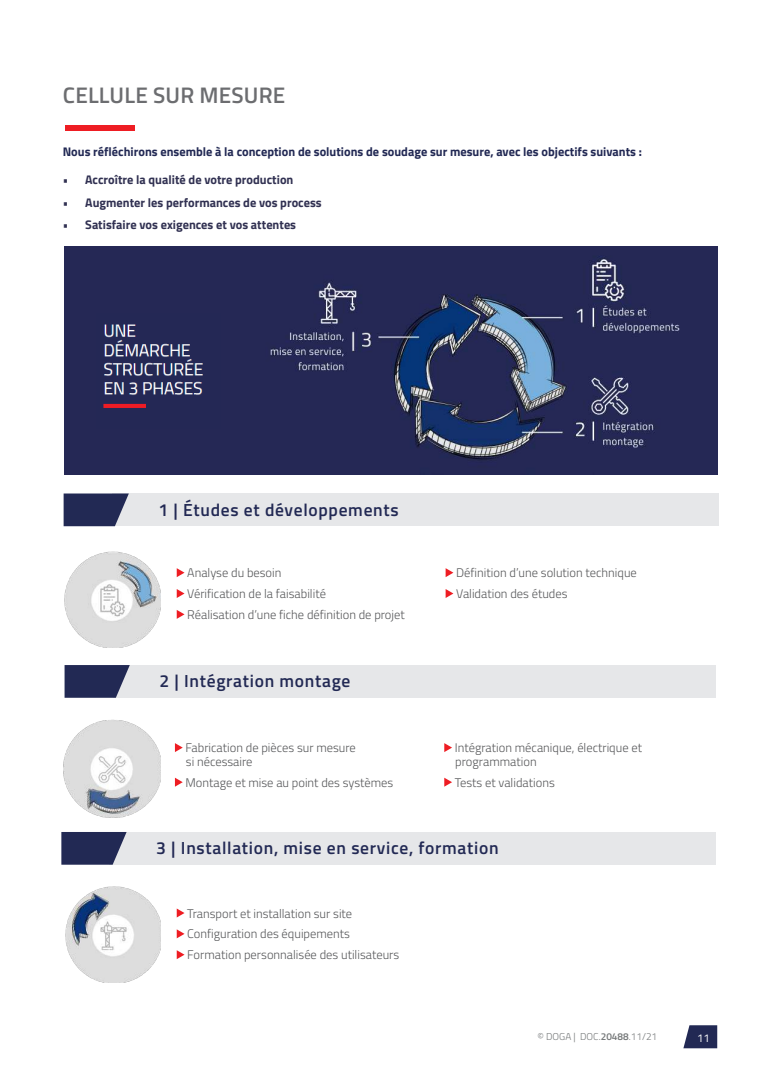
<style>
.page{position:relative;width:780px;height:1088px;background:#fff}
.page>*{position:absolute;margin:0;border:0;box-sizing:border-box;transform-origin:0 0}
.t1{font:600 22.5px "Titillium Web";letter-spacing:.01em;color:#6c6d70}
.t2{font:600 17.5px "Titillium Web";letter-spacing:.04em;color:#222954}
.t3{font:300 12.5px/20.9px "Titillium Web";color:#57585a}
.t4{font:700 12.5px "Titillium Web";color:#313152}
.t5{font:700 12.5px "Titillium Web";color:#222954}
.t6{font:11.25px "Titillium Web";color:#fff}
.t7{font:300 10px "Titillium Web";color:#76797a}
.s1{font-weight:600}
</style>
<div class="page">
<svg style="left:683px;top:1025px;width:34px;height:23px"></svg>
<div style="left:65px;top:125px;width:70px;height:6px;background:#ee1d23"></div>
<img style="left:65px;top:551px;width:96px;height:97px">
<img style="left:65px;top:887px;width:96px;height:95px">
<img style="left:63px;top:719px;width:98px;height:98px">
<div style="left:112px;top:493px;width:606px;height:33px;background:#e6e7e9"></div>
<svg style="left:64px;top:493px;width:65px;height:33px;background:#3a4066"></svg>
<svg style="left:177px;top:568px;width:7px;height:9px"></svg>
<svg style="left:177px;top:589px;width:7px;height:9px"></svg>
<svg style="left:177px;top:610px;width:7px;height:9px"></svg>
<svg style="left:445px;top:568px;width:8px;height:9px"></svg>
<svg style="left:445px;top:589px;width:8px;height:9px"></svg>
<div style="left:113px;top:665px;width:602px;height:33px;background:#e6e7e9"></div>
<svg style="left:65px;top:665px;width:65px;height:33px;background:#393f65"></svg>
<svg style="left:175px;top:743px;width:8px;height:9px"></svg>
<svg style="left:175px;top:778px;width:8px;height:9px"></svg>
<svg style="left:444px;top:743px;width:8px;height:9px"></svg>
<svg style="left:444px;top:778px;width:8px;height:9px"></svg>
<div style="left:109px;top:832px;width:607px;height:33px;background:#e6e7e9"></div>
<svg style="left:61px;top:832px;width:66px;height:33px;background:#3a4166"></svg>
<svg style="left:177px;top:908px;width:7px;height:9px"></svg>
<svg style="left:177px;top:929px;width:7px;height:9px"></svg>
<svg style="left:177px;top:950px;width:7px;height:9px"></svg>
<img style="left:64px;top:246px;width:653px;height:228px">
<img style="left:96px;top:314px;width:124px;height:114px">
<h1 class="t1" style="left:63px;top:78px;width:224px">CELLULE SUR MESURE</h1>
<p class="t5" style="left:63px;top:142px;width:580px">Nous réfléchirons ensemble à la conception de solutions de soudage sur mesure, avec les objectifs suivants :</p>
<p class="t4" style="left:63px;top:170px;width:232px">• Accroître la qualité de votre production</p>
<p class="t4" style="left:63px;top:193px;width:260px">• Augmenter les performances de vos process</p>
<p class="t4" style="left:63px;top:215px;width:235px">• Satisfaire vos exigences et vos attentes</p>
<h2 class="t2" style="left:158px;top:496px;width:242px">1 | Études et développements</h2>
<p class="t3" style="left:187px;top:562px;width:219px">Analyse du besoin<br>Vérification de la faisabilité<br>Réalisation d’une fiche définition de projet</p>
<p class="t3" style="left:456px;top:562px;width:182px">Définition d’une solution technique<br>Validation des études</p>
<h2 class="t2" style="left:159px;top:668px;width:192px">2 | Intégration montage</h2>
<p class="t3" style="left:185px;top:740px;width:172px;line-height:13.8px">Fabrication de pièces sur mesure si nécessaire</p>
<p class="t3" style="left:185px;top:771px;width:209px">Montage et mise au point des systèmes</p>
<p class="t3" style="left:455px;top:740px;width:189px;line-height:13.8px">Intégration mécanique, électrique et programmation</p>
<p class="t3" style="left:455px;top:771px;width:101px">Tests et validations</p>
<h2 class="t2" style="left:156px;top:835px;width:344px">3 | Installation, mise en service, formation</h2>
<p class="t3" style="left:187px;top:902px;width:213px">Transport et installation sur site<br>Configuration des équipements<br>Formation personnalisée des utilisateurs</p>
<p class="t7" style="left:537px;top:1029px;width:121px">© DOGA | DOC.<span class="s1">20488</span>.11/21</p>
<p class="t6" style="left:697px;top:1029px;width:14px">11</p>
</div>
